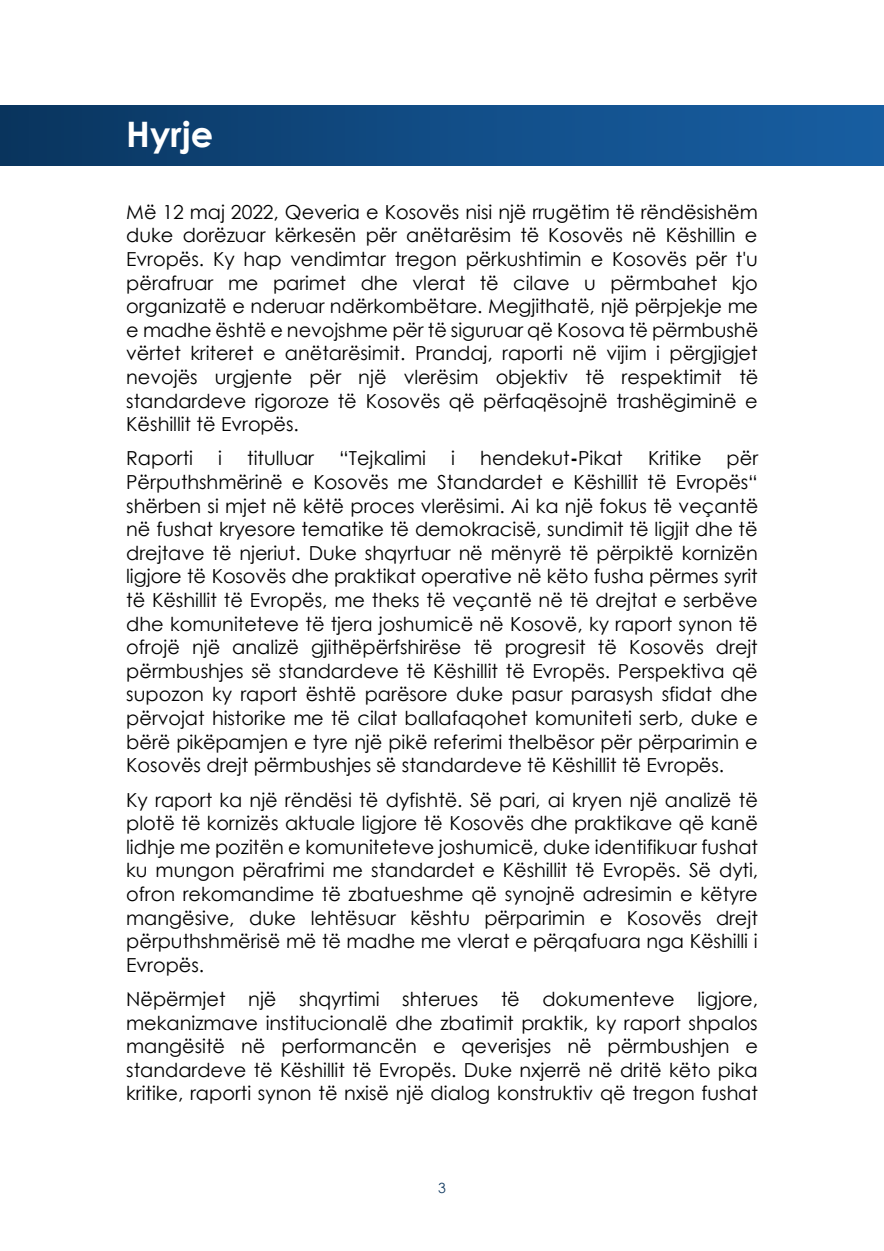
<style>
.page{position:relative;width:884px;height:1251px;background:#fff}
.page>*{position:absolute;margin:0;border:0;box-sizing:border-box;transform-origin:0 0}
.t1{font:700 35px "Century Gothic";color:#fff}
.t2{font:19.25px/23.6px "Century Gothic";color:#000;text-align:justify}
.t3{font:14px "Century Gothic";color:#153d63}
.s1{font-weight:700}
</style>
<div class="page">
<div style="left:0;top:106px;width:883px;height:60px;background:linear-gradient(to right,#0a3661,#1860a5)"></div>
<h1 class="t1" style="left:126px;top:108px;width:88px">Hyrje</h1>
<p class="t2" style="left:126px;top:199px;width:633px">Më 12 maj 2022, Qeveria e Kosovës nisi një rrugëtim të rëndësishëm duke dorëzuar kërkesën për anëtarësim të Kosovës në Këshillin e Evropës. Ky hap vendimtar tregon përkushtimin e Kosovës për t'u përafruar me parimet dhe vlerat të cilave u përmbahet kjo organizatë e nderuar ndërkombëtare. Megjithatë, një përpjekje me e madhe është e nevojshme për të siguruar që Kosova të përmbushë vërtet kriteret e anëtarësimit. Prandaj, raporti në vijim i përgjigjet nevojës urgjente për një vlerësim objektiv të respektimit të standardeve rigoroze të Kosovës që përfaqësojnë trashëgiminë e Këshillit të Evropës.</p>
<p class="t2" style="left:126px;top:446px;width:68px">Raporti</p>
<p class="t2" style="left:218px;top:446px;width:5px">i</p>
<p class="t2" style="left:247px;top:446px;width:68px">titulluar</p>
<p class="t2" style="left:339px;top:446px;width:88px">“Tejkalimi</p>
<p class="t2" style="left:451px;top:446px;width:5px">i</p>
<p class="t2" style="left:480px;top:446px;width:144px">hendekut<span class="s1">-</span>Pikat</p>
<p class="t2" style="left:647px;top:446px;width:55px">Kritike</p>
<p class="t2" style="left:126px;top:446px;width:633px;text-indent:600px">për Përputhshmërinë e Kosovës me Standardet e Këshillit të Evropës“ shërben si mjet në këtë proces vlerësimi. Ai ka një fokus të veçantë në fushat kryesore tematike të demokracisë, sundimit të ligjit dhe të drejtave të njeriut. Duke shqyrtuar në mënyrë të përpiktë kornizën ligjore të Kosovës dhe praktikat operative në këto fusha përmes syrit të Këshillit të Evropës, me theks të veçantë në të drejtat e serbëve dhe komuniteteve të tjera joshumicë në Kosovë, ky raport synon të ofrojë një analizë gjithëpërfshirëse të progresit të Kosovës drejt përmbushjes së standardeve të Këshillit të Evropës. Perspektiva që supozon ky raport është parësore duke pasur parasysh sfidat dhe përvojat historike me të cilat ballafaqohet komuniteti serb, duke e bërë pikëpamjen e tyre një pikë referimi thelbësor për përparimin e Kosovës drejt përmbushjes së standardeve të Këshillit të Evropës.</p>
<p class="t2" style="left:126px;top:787px;width:633px">Ky raport ka një rëndësi të dyfishtë. Së pari, ai kryen një analizë të plotë të kornizës aktuale ligjore të Kosovës dhe praktikave që kanë lidhje me pozitën e komuniteteve joshumicë, duke identifikuar fushat ku mungon përafrimi me standardet e Këshillit të Evropës. Së dyti, ofron rekomandime të zbatueshme që synojnë adresimin e këtyre mangësive, duke lehtësuar kështu përparimin e Kosovës drejt përputhshmërisë më të madhe me vlerat e përqafuara nga Këshilli i Evropës.</p>
<p class="t2" style="left:126px;top:986px;width:633px">Nëpërmjet një shqyrtimi shterues të dokumenteve ligjore, mekanizmave institucionalë dhe zbatimit praktik, ky raport shpalos mangësitë në performancën e qeverisjes në përmbushjen e standardeve të Këshillit të Evropës. Duke nxjerrë në dritë këto pika kritike, raporti synon të nxisë një dialog konstruktiv që tregon fushat</p>
<p class="t3" style="left:438px;top:1178px;width:9px">3</p>
</div>
